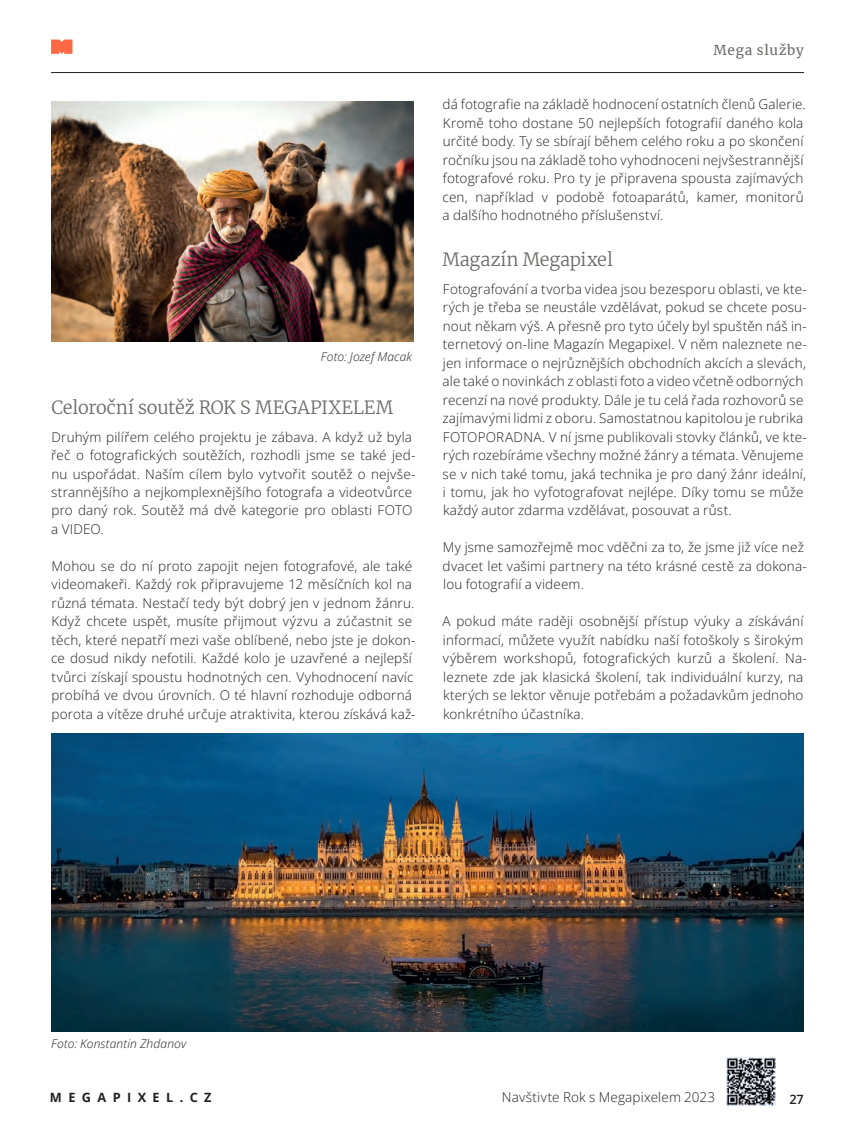
<style>
.page{position:relative;width:855px;height:1136px;background:#fff}
.page>*{position:absolute;margin:0;border:0;box-sizing:border-box;transform-origin:0 0}
.t1{font:300 18px "Merriweather";letter-spacing:-.005em;color:#6a6b67}
.t2{font:300 13.5px/18.5px "Open Sans";letter-spacing:.015em;color:#231f20}
.t3{font:13.5px "Merriweather";letter-spacing:.055em;color:#6a6b67}
.t4{font:700 12.75px "Open Sans";letter-spacing:.5em;color:#231f20}
.t5{font:600 12.75px "Open Sans";color:#231f20}
.t6{font:italic 300 12px "Open Sans";letter-spacing:.015em;color:#231f20}
</style>
<div class="page">
<hr style="left:51px;top:72px;width:753px;height:1px;background:#231f20">
<svg style="left:51px;top:40px;width:21px;height:14px"></svg>
<img style="left:52px;top:102px;width:361px;height:240px">
<img style="left:52px;top:733px;width:752px;height:298px">
<img style="left:727px;top:1057px;width:48px;height:48px">
<p class="t6" style="left:321px;top:348px;width:93px">Foto: Jozef Macak</p>
<h1 class="t1" style="left:51px;top:394px;width:343px">Celoroční soutěž ROK S MEGAPIXELEM</h1>
<p class="t2" style="left:51px;top:427px;width:366px">Druhým pilířem celého projektu je zábava. A když už byla řeč o fotografických soutěžích, rozhodli jsme se také jed&shy;nu uspořádat. Naším cílem bylo vytvořit soutěž o nejvše&shy;strannějšího a nejkomplexnějšího fotografa a videotvůrce pro daný rok. Soutěž má dvě kategorie pro oblasti FOTO a VIDEO.</p>
<p class="t2" style="left:51px;top:556px;width:366px">Mohou se do ní proto zapojit nejen fotografové, ale také videomakeři. Každý rok připravujeme 12 měsíčních kol na různá témata. Nestačí tedy být dobrý jen v jednom žánru.<br>Když chcete uspět, musíte přijmout výzvu a zúčastnit se těch, které nepatří mezi vaše oblíbené, nebo jste je dokon&shy;ce dosud nikdy nefotili. Každé kolo je uzavřené a nejlepší tvůrci získají spoustu hodnotných cen. Vyhodnocení navíc probíhá ve dvou úrovních. O té hlavní rozhoduje odborná porota a vítěze druhé určuje atraktivita, kterou získává kaž-</p>
<p class="t3" style="left:713px;top:40px;width:92px">Mega služby</p>
<p class="t2" style="left:442px;top:95px;width:365px">dá fotografie na základě hodnocení ostatních členů Galerie.<br>Kromě toho dostane 50 nejlepších fotografií daného kola určité body. Ty se sbírají během celého roku a po skončení ročníku jsou na základě toho vyhodnoceni nejvšestrannější fotografové roku. Pro ty je připravena spousta zajímavých cen, například v podobě fotoaparátů, kamer, monitorů a dalšího hodnotného příslušenství.</p>
<h1 class="t1" style="left:442px;top:247px;width:172px">Magazín Megapixel</h1>
<p class="t2" style="left:442px;top:279px;width:366px">Fotografování a tvorba videa jsou bezesporu oblasti, ve kte&shy;rých je třeba se neustále vzdělávat, pokud se chcete posu&shy;nout někam výš. A přesně pro tyto účely byl spuštěn náš in&shy;ternetový on-line Magazín Megapixel. V něm naleznete ne&shy;jen informace o nejrůznějších obchodních akcích a slevách, ale také o novinkách z oblasti foto a video včetně odborných recenzí na nové produkty. Dále je tu celá řada rozhovorů se zajímavými lidmi z oboru. Samostatnou kapitolou je rubrika FOTOPORADNA. V ní jsme publikovali stovky článků, ve kte&shy;rých rozebíráme všechny možné žánry a témata. Věnujeme se v nich také tomu, jaká technika je pro daný žánr ideální, i tomu, jak ho vyfotografovat nejlépe. Díky tomu se může každý autor zdarma vzdělávat, posouvat a růst.</p>
<p class="t2" style="left:442px;top:538px;width:366px">My jsme samozřejmě moc vděčni za to, že jsme již více než dvacet let vašimi partnery na této krásné cestě za dokona&shy;lou fotografií a videem.</p>
<p class="t2" style="left:442px;top:611px;width:366px">A pokud máte raději osobnější přístup výuky a získávání informací, můžete využít nabídku naší fotoškoly s širokým výběrem workshopů, fotografických kurzů a školení. Na&shy;leznete zde jak klasická školení, tak individuální kurzy, na kterých se lektor věnuje potřebám a požadavkům jednoho konkrétního účastníka.</p>
<p class="t6" style="left:51px;top:1035px;width:137px">Foto: Konstantin Zhdanov</p>
<p class="t2" style="left:502px;top:1087px;width:215px">Navštivte Rok s Megapixelem 2023</p>
<p class="t4" style="left:50px;top:1088px;width:163px">MEGAPIXEL.CZ</p>
<p class="t5" style="left:789px;top:1090px;width:16px">27</p>
</div>
